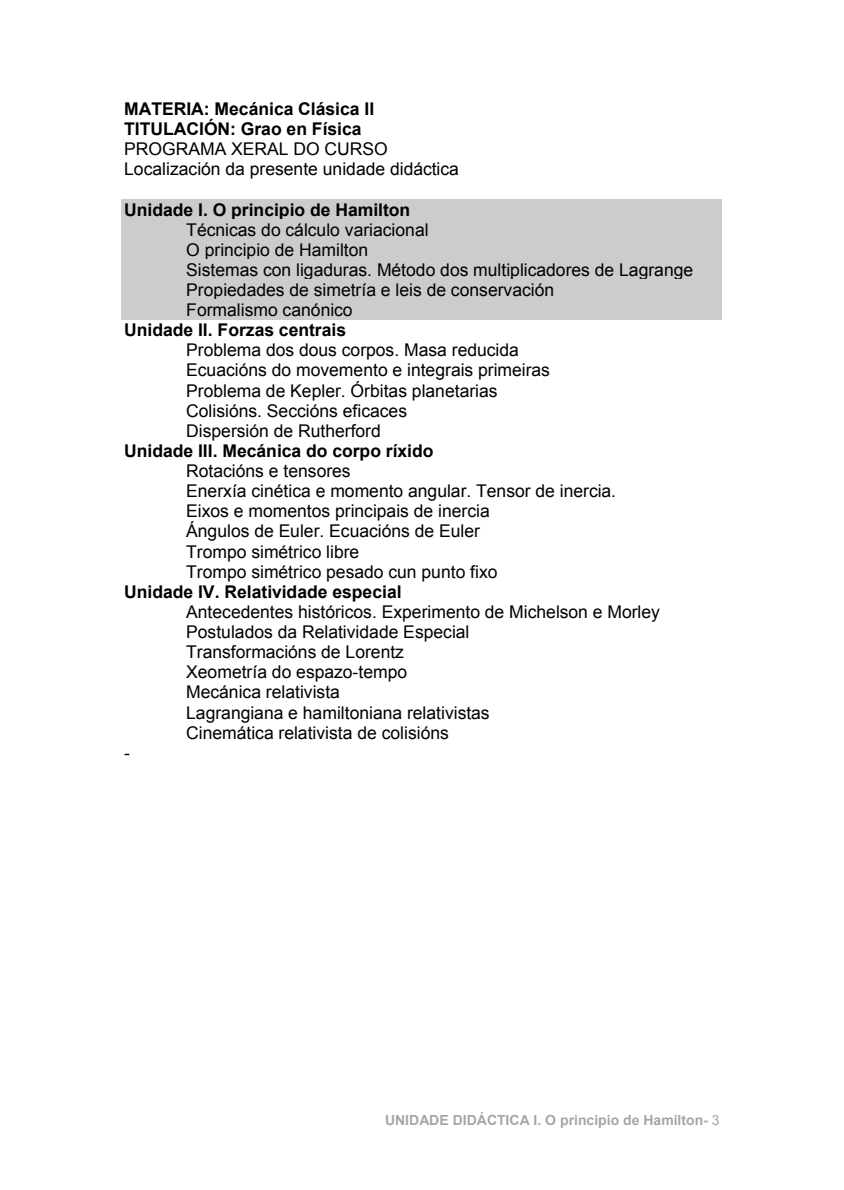
<style>
.page{position:relative;width:844px;height:1190px;background:#fff}
.page>*{position:absolute;margin:0;border:0;box-sizing:border-box;transform-origin:0 0}
.t1{font:17.5px/20.1px "Arial";color:#000}
.t2{font:700 17.5px/20.1px "Arial";color:#000}
.t3{font:700 14px "Arial";color:#a6a6a6}
.s1{font-weight:400}
</style>
<div class="page">
<div style="left:121px;top:199px;width:601px;height:20px;background:#ccc"></div>
<div style="left:121px;top:219px;width:601px;height:21px;background:#ccc"></div>
<div style="left:121px;top:240px;width:601px;height:20px;background:#ccc"></div>
<div style="left:121px;top:260px;width:601px;height:20px;background:#ccc"></div>
<div style="left:121px;top:280px;width:601px;height:20px;background:#ccc"></div>
<div style="left:121px;top:300px;width:601px;height:20px;background:#ccc"></div>
<p class="t2" style="left:124px;top:99px;width:251px">MATERIA: Mecánica Clásica II<br>TITULACIÓN: Grao en Física</p>
<p class="t1" style="left:124px;top:139px;width:336px">PROGRAMA XERAL DO CURSO<br>Localización da presente unidade didáctica</p>
<p class="t2" style="left:124px;top:199px;width:287px">Unidade I. O principio de Hamilton</p>
<p class="t1" style="left:186px;top:219px;width:508px">Técnicas do cálculo variacional<br>O principio de Hamilton<br>Sistemas con ligaduras. Método dos multiplicadores de Lagrange Propiedades de simetría e leis de conservación<br>Formalismo canónico</p>
<p class="t2" style="left:124px;top:320px;width:223px">Unidade II. Forzas centrais</p>
<p class="t1" style="left:186px;top:340px;width:365px">Problema dos dous corpos. Masa reducida Ecuacións do movemento e integrais primeiras Problema de Kepler. Órbitas planetarias Colisións. Seccións eficaces<br>Dispersión de Rutherford</p>
<p class="t2" style="left:124px;top:441px;width:311px">Unidade III. Mecánica do corpo ríxido</p>
<p class="t1" style="left:186px;top:461px;width:431px">Rotacións e tensores<br>Enerxía cinética e momento angular. Tensor de inercia.<br>Eixos e momentos principais de inercia<br>Ángulos de Euler. Ecuacións de Euler<br>Trompo simétrico libre<br>Trompo simétrico pesado cun punto fixo</p>
<p class="t2" style="left:124px;top:582px;width:279px">Unidade IV. Relatividade especial</p>
<p class="t1" style="left:186px;top:602px;width:475px">Antecedentes históricos. Experimento de Michelson e Morley Postulados da Relatividade Especial<br>Transformacións de Lorentz<br>Xeometría do espazo-tempo<br>Mecánica relativista<br>Lagrangiana e hamiltoniana relativistas<br>Cinemática relativista de colisións</p>
<p class="t1" style="left:124px;top:743px;width:7px">-</p>
<p class="t3" style="left:385px;top:1112px;width:336px">UNIDADE DIDÁCTICA I. O principio de Hamilton- <span class="s1">3</span></p>
</div>
